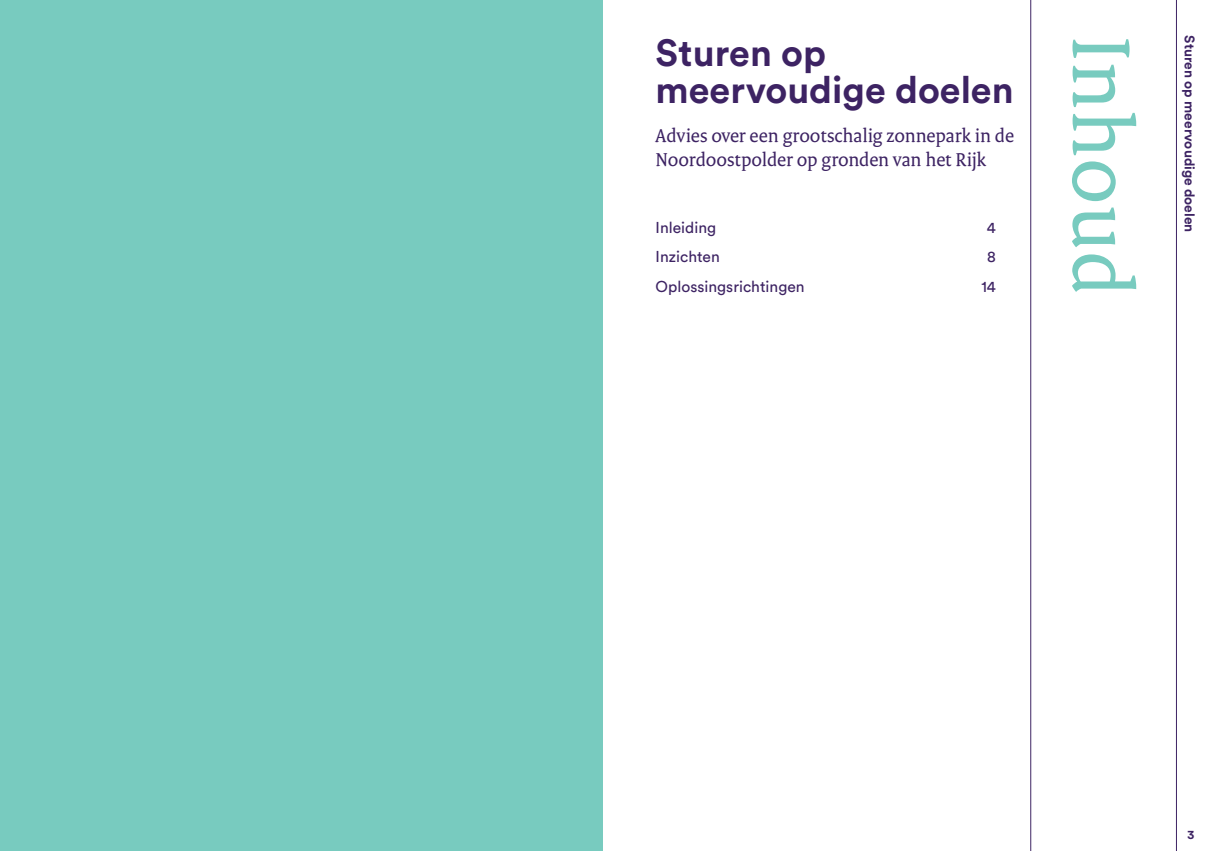
<style>
.page{position:relative;width:1205px;height:851px;background:#fff}
.page>*{position:absolute;margin:0;border:0;box-sizing:border-box;transform-origin:0 0}
.hoofdstukaanduiding{font:87.5px "Rijksoverheid Serif";color:#78cbbf}
.kop{font:700 37.5px/37.5px "Circular Std";color:#3d2363}
.subtitel_cover{font:20px/24px "Rijksoverheid Serif";letter-spacing:-.005em;color:#3d2363}
.subkop{font:15.62px "Circular Std";color:#3d2363}
.zijnavigatie{font:700 13.75px "Circular Std";color:#3d2363}
.t1{font:700 12.5px "Circular Std";color:#3d2363}
</style>
<div class="page">
<hr style="left:1176px;top:0;width:1px;height:850px;background:#3d2363">
<hr style="left:1030px;top:0;width:1px;height:850px;background:#3d2363">
<div style="left:0;top:0;width:602px;height:850px;background:#78cbbf"></div>
<p class="kop" style="left:656px;top:33px;width:359px">Sturen op meervoudige doelen</p>
<p class="subtitel_cover" style="left:656px;top:123px;width:360px">Advies over een grootschalig zonnepark in de<br>Noordoostpolder op gronden van het Rijk</p>
<p class="subkop" style="left:656px;top:218px;width:62px">Inleiding</p>
<p class="subkop" style="left:656px;top:247px;width:66px">Inzichten</p>
<p class="subkop" style="left:656px;top:277px;width:150px">Oplossingsrichtingen</p>
<p class="subkop" style="left:987px;top:218px;width:10px">4</p>
<p class="subkop" style="left:987px;top:247px;width:10px">8</p>
<p class="subkop" style="left:981px;top:277px;width:16px">14</p>
<p class="hoofdstukaanduiding" style="left:1154px;top:35px;width:262px;rotate:90deg">Inhoud</p>
<p class="zijnavigatie" style="left:1198px;top:35px;width:198px;rotate:90deg">Sturen op meervoudige doelen</p>
<p class="t1" style="left:1187px;top:826px;width:8px">3</p>
</div>
